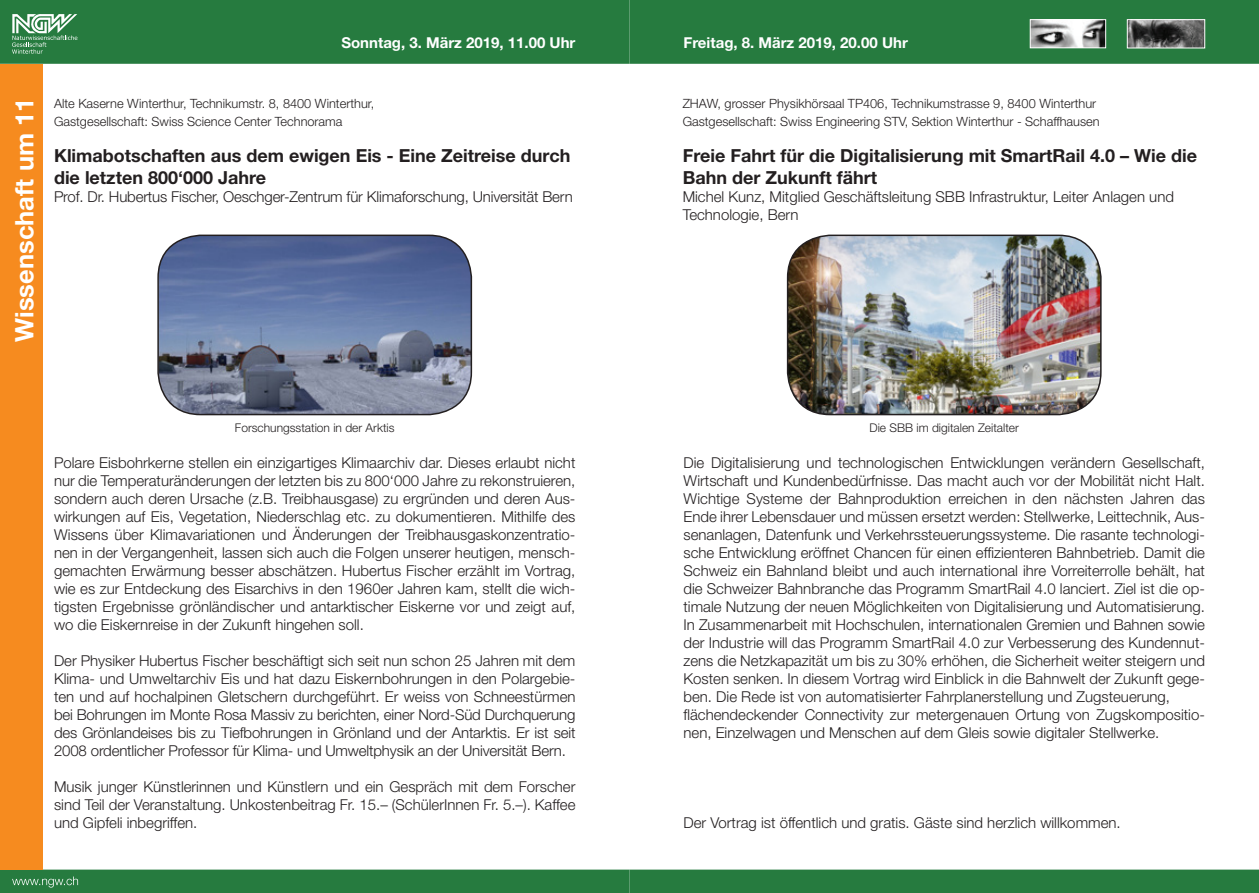
<style>
.page{position:relative;width:1259px;height:893px;background:#fff}
.page>*{position:absolute;margin:0;border:0;box-sizing:border-box;transform-origin:0 0}
.GS_Exkursionen{font:700 25.5px "Helvetica Neue";color:#fff}
.GS_Vortrag_Titel{font:700 18px/21.6px "Helvetica Neue";color:#231f20}
.GS_Vortragstext{font:300 15px/18px "Helvetica Neue";color:#231f20;text-align:justify}
.t1{font:700 15px "Helvetica Neue";color:#fff}
.GS_Vortragstext_Kopf{font:300 12.75px "Helvetica Neue";color:#231f20}
.GS_Vortragstext-2{font:300 12px "Helvetica Neue";color:#231f20}
</style>
<div class="page">
<div style="left:0;top:0;width:1259px;height:64px;background:#267b3f"></div>
<img style="left:1032px;top:21px;width:72px;height:25px">
<div style="left:1030px;top:19px;width:76px;height:29px;border:1px solid #fff"></div>
<img style="left:1129px;top:21px;width:74px;height:25px">
<div style="left:1127px;top:19px;width:78px;height:29px;border:1px solid #fff"></div>
<div style="left:0;top:870px;width:1259px;height:23px;background:#267b3f"></div>
<img style="left:158px;top:235px;width:313px;height:180px">
<div style="left:157px;top:235px;width:315px;height:180px;border:2px solid #231f20;border-radius:43px"></div>
<img style="left:787px;top:235px;width:314px;height:180px">
<div style="left:787px;top:235px;width:314px;height:180px;border:2px solid #231f20;border-radius:43px"></div>
<div style="left:0;top:64px;width:43px;height:806px;background:#f68b1f"></div>
<p class="GS_Exkursionen" style="left:8px;top:342px;width:246px;rotate:-90deg">Wissenschaft um 11</p>
<p class="t1" style="left:341px;top:34px;width:236px">Sonntag, 3. März 2019, 11.00 Uhr</p>
<p class="t1" style="left:683px;top:34px;width:226px">Freitag, 8. März 2019, 20.00 Uhr</p>
<p class="GS_Vortragstext_Kopf" style="left:54px;top:96px;width:322px">Alte Kaserne Winterthur, Technikumstr. 8, 8400 Winterthur,</p>
<p class="GS_Vortragstext_Kopf" style="left:54px;top:114px;width:290px">Gastgesellschaft: Swiss Science Center Technorama</p>
<p class="GS_Vortrag_Titel" style="left:54px;top:144px;width:518px">Klimabotschaften aus dem ewigen Eis - Eine Zeitreise durch die letzten 800‘000 Jahre</p>
<p class="GS_Vortragstext" style="left:54px;top:187px;width:520px">Prof. Dr. Hubertus Fischer, Oeschger-Zentrum für Klimaforschung, Universität Bern</p>
<p class="GS_Vortragstext_Kopf" style="left:682px;top:96px;width:415px">ZHAW, grosser Physikhörsaal TP406, Technikumstrasse 9, 8400 Winterthur</p>
<p class="GS_Vortragstext_Kopf" style="left:682px;top:114px;width:418px">Gastgesellschaft: Swiss Engineering STV, Sektion Winterthur - Schaffhausen</p>
<p class="GS_Vortrag_Titel" style="left:682px;top:144px;width:516px">Freie Fahrt für die Digitalisierung mit SmartRail 4.0 – Wie die<br>Bahn der Zukunft fährt</p>
<p class="GS_Vortragstext" style="left:682px;top:187px;width:493px">Michel Kunz, Mitglied Geschäftsleitung SBB Infrastruktur, Leiter Anlagen und<br>Technologie, Bern</p>
<p class="GS_Vortragstext-2" style="left:235px;top:420px;width:161px">Forschungsstation in der Arktis</p>
<p class="GS_Vortragstext" style="left:54px;top:453px;width:523px">Polare Eisbohrkerne stellen ein einzigartiges Klimaarchiv dar. Dieses erlaubt nicht nur die Temperaturänderungen der letzten bis zu 800‘000 Jahre zu rekonstruieren, sondern auch deren Ursache (z.B. Treibhausgase) zu ergründen und deren Aus&shy;wirkungen auf Eis, Vegetation, Niederschlag etc. zu dokumentieren. Mithilfe des Wissens über Klimavariationen und Änderungen der Treibhausgaskonzentratio&shy;nen in der Vergangenheit, lassen sich auch die Folgen unserer heutigen, mensch&shy;gemachten Erwärmung besser abschätzen. Hubertus Fischer erzählt im Vortrag, wie es zur Entdeckung des Eisarchivs in den 1960er Jahren kam, stellt die wich&shy;tigsten Ergebnisse grönländischer und antarktischer Eiskerne vor und zeigt auf, wo die Eiskernreise in der Zukunft hingehen soll.</p>
<p class="GS_Vortragstext" style="left:54px;top:651px;width:523px">Der Physiker Hubertus Fischer beschäftigt sich seit nun schon 25 Jahren mit dem Klima- und Umweltarchiv Eis und hat dazu Eiskernbohrungen in den Polargebie&shy;ten und auf hochalpinen Gletschern durchgeführt. Er weiss von Schneestürmen bei Bohrungen im Monte Rosa Massiv zu berichten, einer Nord-Süd Durchquerung des Grönlandeises bis zu Tiefbohrungen in Grönland und der Antarktis. Er ist seit 2008 ordentlicher Professor für Klima- und Umweltphysik an der Universität Bern.</p>
<p class="GS_Vortragstext" style="left:54px;top:777px;width:523px">Musik junger Künstlerinnen und Künstlern und ein Gespräch mit dem Forscher sind Teil der Veranstaltung. Unkostenbeitrag Fr. 15.– (SchülerInnen Fr. 5.–). Kaffee und Gipfeli inbegriffen.</p>
<p class="GS_Vortragstext-2" style="left:869px;top:420px;width:151px">Die SBB im digitalen Zeitalter</p>
<p class="GS_Vortragstext" style="left:683px;top:453px;width:523px">Die Digitalisierung und technologischen Entwicklungen verändern Gesellschaft, Wirtschaft und Kundenbedürfnisse. Das macht auch vor der Mobilität nicht Halt.<br>Wichtige Systeme der Bahnproduktion erreichen in den nächsten Jahren das Ende ihrer Lebensdauer und müssen ersetzt werden: Stellwerke, Leittechnik, Aus&shy;senanlagen, Datenfunk und Verkehrssteuerungssysteme. Die rasante technologi&shy;sche Entwicklung eröffnet Chancen für einen effizienteren Bahnbetrieb. Damit die Schweiz ein Bahnland bleibt und auch international ihre Vorreiterrolle behält, hat die Schweizer Bahnbranche das Programm SmartRail 4.0 lanciert. Ziel ist die op&shy;timale Nutzung der neuen Möglichkeiten von Digitalisierung und Automatisierung.<br>In Zusammenarbeit mit Hochschulen, internationalen Gremien und Bahnen sowie der Industrie will das Programm SmartRail 4.0 zur Verbesserung des Kundennut&shy;zens die Netzkapazität um bis zu 30% erhöhen, die Sicherheit weiter steigern und Kosten senken. In diesem Vortrag wird Einblick in die Bahnwelt der Zukunft gege&shy;ben. Die Rede ist von automatisierter Fahrplanerstellung und Zugsteuerung,</p>
<p class="GS_Vortragstext" style="left:683px;top:705px;width:523px">flächendeckender Connectivity zur metergenauen Ortung von Zugskompositio&shy;nen, Einzelwagen und Menschen auf dem Gleis sowie digitaler Stellwerke.</p>
<p class="GS_Vortragstext" style="left:683px;top:813px;width:439px">Der Vortrag ist öffentlich und gratis. Gäste sind herzlich willkommen.</p>
</div>
